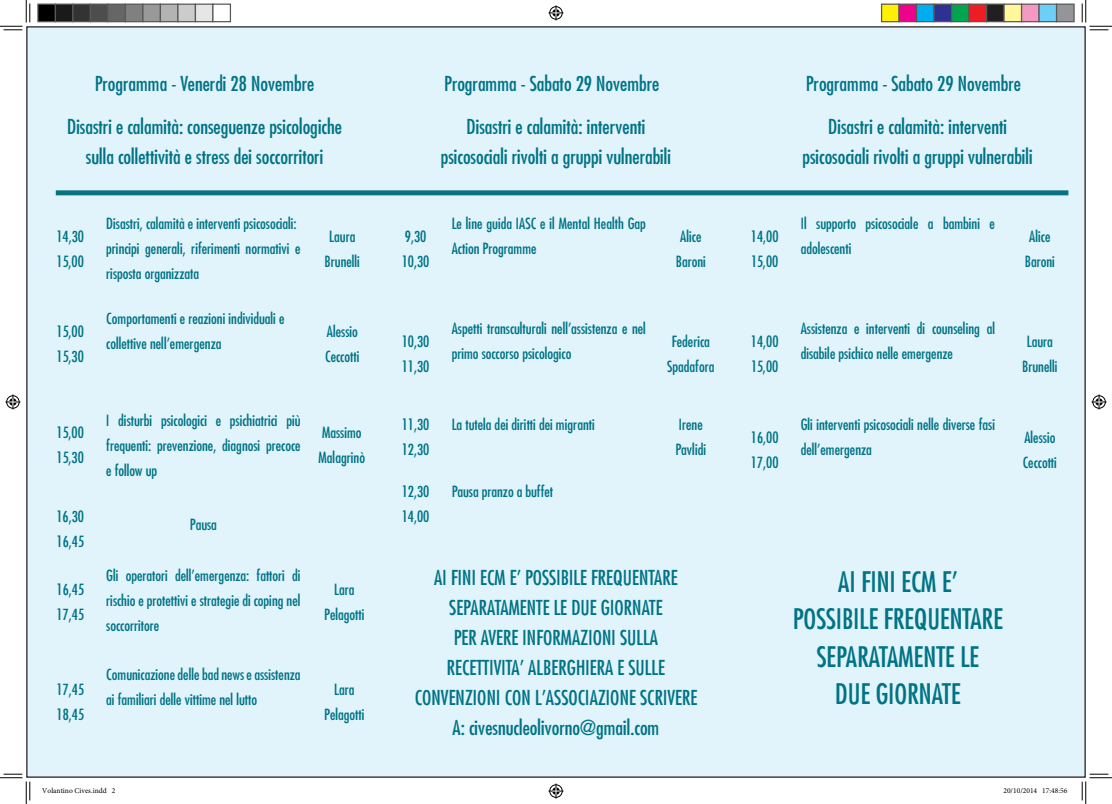
<style>
.page{position:relative;width:1112px;height:804px;background:#fff}
.page>*{position:absolute;margin:0;border:0;box-sizing:border-box;transform-origin:0 0}
.t1{font:condensed 27.5px "Futura";color:#007384}
.t2{font:condensed 20px/30px "Futura";color:#007384;text-align:center}
.t3{font:condensed 15px/25px "Futura";color:#007384}
.t4{font:7.5px "Minion Pro";color:#000}
</style>
<div class="page">
<div style="left:27px;top:27px;width:1058px;height:750px;background:#e1f4fc"></div>
<div style="left:56px;top:190px;width:1012px;height:5px;background:#087283"></div>
<svg style="left:0;top:0;width:31px;height:31px"></svg>
<svg style="left:0;top:773px;width:31px;height:31px"></svg>
<svg style="left:1081px;top:0;width:31px;height:31px"></svg>
<svg style="left:1081px;top:773px;width:31px;height:31px"></svg>
<svg style="left:548px;top:5px;width:15px;height:15px"></svg>
<svg style="left:548px;top:783px;width:15px;height:15px"></svg>
<svg style="left:5px;top:394px;width:15px;height:15px"></svg>
<svg style="left:1092px;top:394px;width:15px;height:15px"></svg>
<div style="left:38px;top:4px;width:17px;height:18px;background:#000"></div>
<div style="left:37px;top:4px;width:19px;height:18px;border:1px solid #595959"></div>
<div style="left:55px;top:4px;width:18px;height:18px;background:#1a1a1a"></div>
<div style="left:55px;top:4px;width:19px;height:18px;border:1px solid #595959"></div>
<div style="left:73px;top:4px;width:17px;height:18px;background:#333"></div>
<div style="left:72px;top:4px;width:19px;height:18px;border:1px solid #595959"></div>
<div style="left:90px;top:4px;width:18px;height:18px;background:#4d4d4d"></div>
<div style="left:90px;top:4px;width:19px;height:18px;border:1px solid #595959"></div>
<div style="left:108px;top:4px;width:17px;height:18px;background:#666"></div>
<div style="left:107px;top:4px;width:19px;height:18px;border:1px solid #595959"></div>
<div style="left:125px;top:4px;width:18px;height:18px;background:#808080"></div>
<div style="left:125px;top:4px;width:19px;height:18px;border:1px solid #595959"></div>
<div style="left:143px;top:4px;width:17px;height:18px;background:#999"></div>
<div style="left:142px;top:4px;width:19px;height:18px;border:1px solid #595959"></div>
<div style="left:160px;top:4px;width:18px;height:18px;background:#b3b3b3"></div>
<div style="left:160px;top:4px;width:19px;height:18px;border:1px solid #595959"></div>
<div style="left:178px;top:4px;width:17px;height:18px;background:#ccc"></div>
<div style="left:177px;top:4px;width:19px;height:18px;border:1px solid #595959"></div>
<div style="left:195px;top:4px;width:18px;height:18px;background:#e6e6e6"></div>
<div style="left:195px;top:4px;width:19px;height:18px;border:1px solid #595959"></div>
<div style="left:212px;top:4px;width:19px;height:18px;border:1px solid #595959"></div>
<div style="left:882px;top:4px;width:17px;height:18px;background:#fff101"></div>
<div style="left:881px;top:4px;width:19px;height:18px;border:1px solid #595959"></div>
<div style="left:899px;top:4px;width:18px;height:18px;background:#ed028c"></div>
<div style="left:898px;top:4px;width:19px;height:18px;border:1px solid #595959"></div>
<div style="left:917px;top:4px;width:17px;height:18px;background:#00aeef"></div>
<div style="left:916px;top:4px;width:19px;height:18px;border:1px solid #595959"></div>
<div style="left:934px;top:4px;width:18px;height:18px;background:#2e3092"></div>
<div style="left:933px;top:4px;width:19px;height:18px;border:1px solid #595959"></div>
<div style="left:952px;top:4px;width:17px;height:18px;background:#00a54f"></div>
<div style="left:951px;top:4px;width:19px;height:18px;border:1px solid #595959"></div>
<div style="left:969px;top:4px;width:18px;height:18px;background:#ee1d23"></div>
<div style="left:968px;top:4px;width:19px;height:18px;border:1px solid #595959"></div>
<div style="left:987px;top:4px;width:17px;height:18px;background:#231f20"></div>
<div style="left:986px;top:4px;width:19px;height:18px;border:1px solid #595959"></div>
<div style="left:1004px;top:4px;width:18px;height:18px;background:#fff79a"></div>
<div style="left:1003px;top:4px;width:19px;height:18px;border:1px solid #595959"></div>
<div style="left:1022px;top:4px;width:17px;height:18px;background:#f499c2"></div>
<div style="left:1021px;top:4px;width:19px;height:18px;border:1px solid #595959"></div>
<div style="left:1039px;top:4px;width:18px;height:18px;background:#6bcff6"></div>
<div style="left:1038px;top:4px;width:19px;height:18px;border:1px solid #595959"></div>
<div style="left:1057px;top:4px;width:17px;height:18px;background:#939598"></div>
<div style="left:1056px;top:4px;width:19px;height:18px;border:1px solid #595959"></div>
<p class="t2" style="left:95px;top:69px;width:221px">Programma - Venerdi 28 Novembre</p>
<p class="t2" style="left:444px;top:69px;width:217px">Programma - Sabato 29 Novembre</p>
<p class="t2" style="left:806px;top:69px;width:217px">Programma - Sabato 29 Novembre</p>
<p class="t2" style="left:67px;top:112px;width:277px">Disastri e calamità: conseguenze psicologiche sulla collettività e stress dei soccorritori</p>
<p class="t3" style="left:56px;top:224px;width:29px">14,30</p>
<p class="t3" style="left:57px;top:249px;width:29px">15,00</p>
<p class="t3" style="left:106px;top:211px;width:192px">Disastri, calamità e interventi psicosociali:</p>
<p class="t3" style="left:106px;top:236px;width:196px">principi generali, riferimenti normativi e risposta organizzata</p>
<p class="t3" style="left:329px;top:224px;width:28px">Laura</p>
<p class="t3" style="left:325px;top:249px;width:37px">Brunelli</p>
<p class="t3" style="left:57px;top:318px;width:29px">15,00</p>
<p class="t3" style="left:57px;top:343px;width:29px">15,30</p>
<p class="t3" style="left:106px;top:306px;width:180px">Comportamenti e reazioni individuali e</p>
<p class="t3" style="left:106px;top:331px;width:117px">collettive nell’emergenza</p>
<p class="t3" style="left:327px;top:318px;width:33px">Alessio</p>
<p class="t3" style="left:325px;top:343px;width:36px">Ceccotti</p>
<p class="t3" style="left:57px;top:420px;width:29px">15,00</p>
<p class="t3" style="left:57px;top:445px;width:29px">15,30</p>
<p class="t3" style="left:106px;top:407px;width:196px;text-align:justify">I disturbi psicologici e psichiatrici più frequenti: prevenzione, diagnosi precoce e follow up</p>
<p class="t3" style="left:322px;top:420px;width:41px">Massimo</p>
<p class="t3" style="left:319px;top:445px;width:48px">Malagrinò</p>
<p class="t3" style="left:56px;top:503px;width:29px">16,30</p>
<p class="t3" style="left:57px;top:528px;width:29px">16,45</p>
<p class="t3" style="left:190px;top:512px;width:29px">Pausa</p>
<p class="t3" style="left:57px;top:576px;width:29px">16,45</p>
<p class="t3" style="left:57px;top:601px;width:29px">17,45</p>
<p class="t3" style="left:57px;top:677px;width:29px">17,45</p>
<p class="t3" style="left:57px;top:702px;width:29px">18,45</p>
<p class="t3" style="left:106px;top:563px;width:196px;text-align:justify">Gli operatori dell’emergenza: fattori di rischio e protettivi e strategie di coping nel soccorritore</p>
<p class="t3" style="left:106px;top:661px;width:196px">Comunicazione delle bad news e assistenza ai familiari delle vittime nel lutto</p>
<p class="t3" style="left:334px;top:576px;width:22px">Lara</p>
<p class="t3" style="left:324px;top:601px;width:42px">Pelagotti</p>
<p class="t3" style="left:334px;top:677px;width:22px">Lara</p>
<p class="t3" style="left:324px;top:702px;width:42px">Pelagotti</p>
<p class="t2" style="left:467px;top:112px;width:180px">Disastri e calamità: interventi</p>
<p class="t2" style="left:441px;top:142px;width:232px">psicosociali rivolti a gruppi vulnerabili</p>
<p class="t2" style="left:828px;top:112px;width:180px">Disastri e calamità: interventi</p>
<p class="t2" style="left:802px;top:142px;width:232px">psicosociali rivolti a gruppi vulnerabili</p>
<p class="t3" style="left:405px;top:224px;width:23px">9,30</p>
<p class="t3" style="left:402px;top:249px;width:29px">10,30</p>
<p class="t3" style="left:452px;top:211px;width:196px">Le line guida IASC e il Mental Health Gap<br>Action Programme</p>
<p class="t3" style="left:801px;top:211px;width:196px">Il supporto psicosociale a bambini e adolescenti</p>
<p class="t3" style="left:680px;top:224px;width:23px">Alice</p>
<p class="t3" style="left:676px;top:249px;width:32px">Baroni</p>
<p class="t3" style="left:751px;top:224px;width:29px">14,00</p>
<p class="t3" style="left:751px;top:249px;width:29px">15,00</p>
<p class="t3" style="left:1029px;top:224px;width:23px">Alice</p>
<p class="t3" style="left:1025px;top:249px;width:32px">Baroni</p>
<p class="t3" style="left:402px;top:328px;width:29px">10,30</p>
<p class="t3" style="left:402px;top:353px;width:29px">11,30</p>
<p class="t3" style="left:402px;top:411px;width:29px">11,30</p>
<p class="t3" style="left:402px;top:436px;width:29px">12,30</p>
<p class="t3" style="left:402px;top:478px;width:29px">12,30</p>
<p class="t3" style="left:402px;top:503px;width:29px">14,00</p>
<p class="t3" style="left:452px;top:315px;width:196px">Aspetti transculturali nell’assistenza e nel primo soccorso psicologico</p>
<p class="t3" style="left:452px;top:411px;width:145px">La tutela dei diritti dei migranti</p>
<p class="t3" style="left:452px;top:478px;width:103px">Pausa pranzo a buffet</p>
<p class="t3" style="left:672px;top:328px;width:40px">Federica</p>
<p class="t3" style="left:667px;top:353px;width:49px">Spadafora</p>
<p class="t3" style="left:679px;top:411px;width:25px">Irene</p>
<p class="t3" style="left:676px;top:436px;width:32px">Pavlidi</p>
<p class="t3" style="left:751px;top:328px;width:29px">14,00</p>
<p class="t3" style="left:751px;top:353px;width:29px">15,00</p>
<p class="t3" style="left:751px;top:424px;width:29px">16,00</p>
<p class="t3" style="left:751px;top:449px;width:29px">17,00</p>
<p class="t3" style="left:801px;top:315px;width:196px">Assistenza e interventi di counseling al disabile psichico nelle emergenze</p>
<p class="t3" style="left:801px;top:411px;width:196px">Gli interventi psicosociali nelle diverse fasi dell’emergenza</p>
<p class="t3" style="left:1027px;top:328px;width:28px">Laura</p>
<p class="t3" style="left:1022px;top:353px;width:37px">Brunelli</p>
<p class="t3" style="left:1024px;top:424px;width:33px">Alessio</p>
<p class="t3" style="left:1023px;top:449px;width:36px">Ceccotti</p>
<p class="t2" style="left:434px;top:562px;width:245px">AI FINI ECM E’ POSSIBILE FREQUENTARE<br>SEPARATAMENTE LE DUE GIORNATE</p>
<p class="t2" style="left:454px;top:622px;width:206px">PER AVERE INFORMAZIONI SULLA</p>
<p class="t2" style="left:415px;top:652px;width:284px">RECETTIVITA’ ALBERGHIERA E SULLE<br>CONVENZIONI CON L’ASSOCIAZIONE SCRIVERE<br>A: civesnucleolivorno@gmail.com</p>
<p class="t1" style="left:838px;top:564px;width:121px">AI FINI ECM E’</p>
<p class="t1" style="left:793px;top:601px;width:211px">POSSIBILE FREQUENTARE</p>
<p class="t1" style="left:817px;top:639px;width:164px">SEPARATAMENTE LE</p>
<p class="t1" style="left:835px;top:676px;width:127px">DUE GIORNATE</p>
<p class="t4" style="left:42px;top:785px;width:75px">Volantino Cives.indd 2</p>
<p class="t4" style="left:1003px;top:785px;width:65px">20/10/2014 17:48:56</p>
</div>
